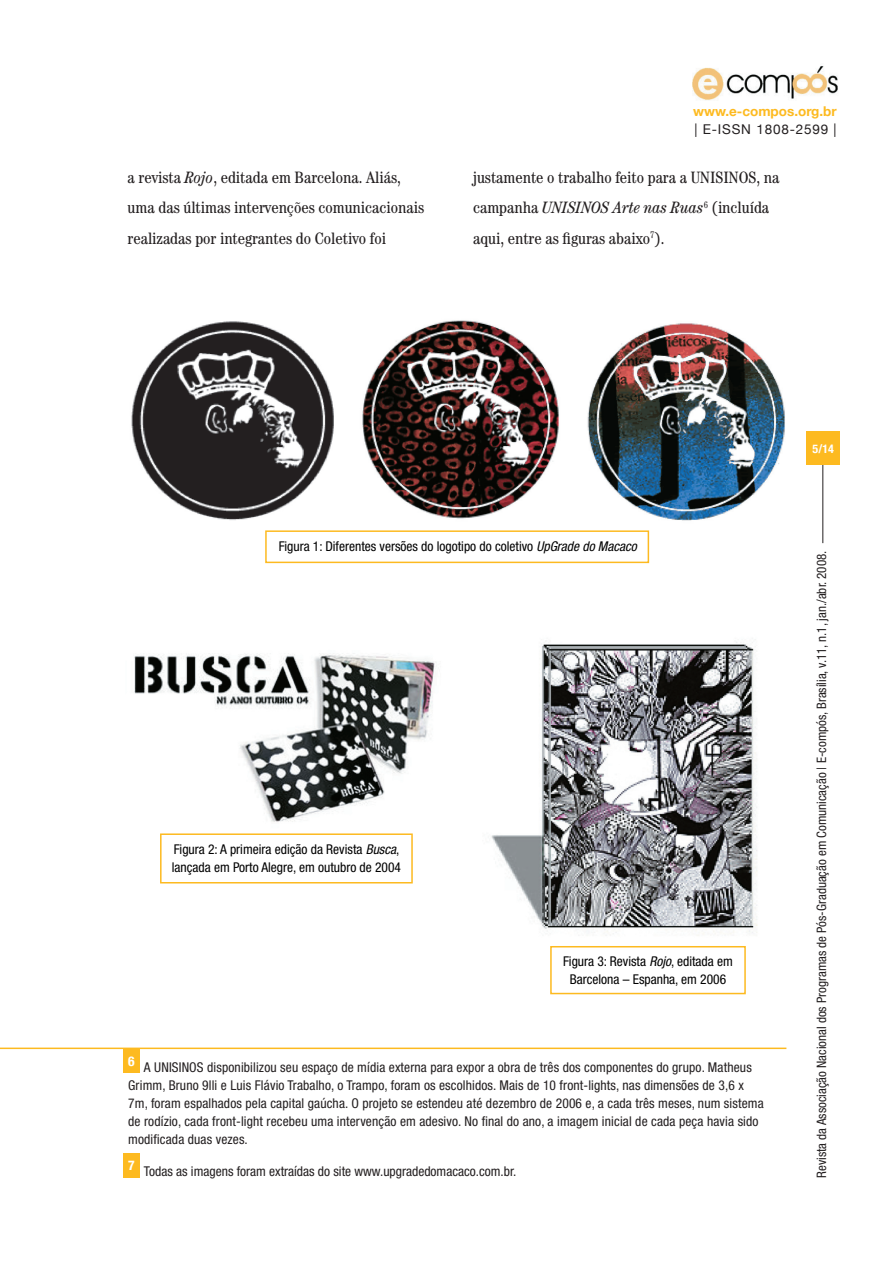
<style>
.page{position:relative;width:893px;height:1263px;background:#fff}
.page>*{position:absolute;margin:0;border:0;box-sizing:border-box;transform-origin:0 0}
.t1{font:condensed 16.5px/30.5px "Century";color:#231f20}
.t2{font:condensed 13.5px/18px "Helvetica Neue LT Std";letter-spacing:.01em;color:#231f20}
.t3{font:condensed 13.5px/18px "Helvetica Neue LT Std";color:#000}
.t4{font:700 13.5px "Helvetica Neue";color:#fdba20}
.t5{font:13.5px "Helvetica Neue";letter-spacing:.06em;color:#231f20}
.t6{font:condensed 13.05px "Helvetica Neue LT Std";color:#231f20}
.t7{font:700 condensed 12px "Helvetica Neue";color:#fff}
.s1{font-style:italic}
</style>
<div class="page">
<hr style="left:822px;top:453px;width:1px;height:90px;background:#231f20">
<div style="left:806px;top:432px;width:34px;height:33px;background:#fdba20"></div>
<img style="left:692px;top:66px;width:146px;height:34px">
<div style="left:123px;top:1153px;width:17px;height:25px;background:#fdba20"></div>
<div style="left:123px;top:1048px;width:17px;height:25px;background:#fdba20"></div>
<hr style="left:0;top:1047px;width:786px;height:2px;background:#fdba20">
<img style="left:131px;top:321px;width:203px;height:199px">
<img style="left:362px;top:320px;width:197px;height:199px">
<img style="left:587px;top:323px;width:198px;height:198px">
<div style="left:265px;top:530px;width:384px;height:33px;border:2px solid #fdba20"></div>
<img style="left:134px;top:653px;width:303px;height:169px">
<img style="left:491px;top:642px;width:267px;height:294px">
<div style="left:160px;top:833px;width:253px;height:50px;border:2px solid #fdba20"></div>
<div style="left:550px;top:946px;width:196px;height:48px;border:2px solid #fdba20"></div>
<p class="t4" style="left:693px;top:103px;width:145px">www.e-compos.org.br</p>
<p class="t5" style="left:694px;top:121px;width:144px">| E-ISSN 1808-2599 |</p>
<p class="t1" style="left:128px;top:162px;width:298px">a revista <span class="s1">Rojo</span>, editada em Barcelona. Aliás, uma das últimas intervenções comunicacionais realizadas por integrantes do Coletivo foi</p>
<p class="t1" style="left:473px;top:162px;width:308px">justamente o trabalho feito para a UNISINOS, na campanha <span class="s1">UNISINOS Arte nas Ruas</span><sup>6</sup> (incluída aqui, entre as figuras abaixo<sup>7</sup>).</p>
<p class="t3" style="left:279px;top:537px;width:360px">Figura 1: Diferentes versões do logotipo do coletivo <span class="s1">UpGrade do Macaco</span></p>
<p class="t3" style="left:172px;top:840px;width:231px">Figura 2: A primeira edição da Revista <span class="s1">Busca</span>, lançada em Porto Alegre, em outubro de 2004</p>
<p class="t3" style="left:563px;top:952px;width:171px;text-align:center">Figura 3: Revista <span class="s1">Rojo</span>, editada em<br>Barcelona – Espanha, em 2006</p>
<p class="t2" style="left:128px;top:1058px;width:637px"><sup>6</sup> A UNISINOS disponibilizou seu espaço de mídia externa para expor a obra de três dos componentes do grupo. Matheus Grimm, Bruno 9lli e Luis Flávio Trabalho, o Trampo, foram os escolhidos. Mais de 10 front-lights, nas dimensões de 3,6 x 7m, foram espalhados pela capital gaúcha. O projeto se estendeu até dezembro de 2006 e, a cada três meses, num sistema de rodízio, cada front-light recebeu uma intervenção em adesivo. No final do ano, a imagem inicial de cada peça havia sido modificada duas vezes.</p>
<p class="t2" style="left:128px;top:1162px;width:390px"><sup>7</sup> Todas as imagens foram extraídas do site www.upgradedomacaco.com.br.</p>
<p class="t7" style="left:813px;top:441px;width:23px">5/14</p>
<p class="t6" style="left:814px;top:1178px;width:629px;rotate:-90deg">Revista da Associação Nacional dos Programas de Pós-Graduação em Comunicação | E-compós, Brasília, v.11, n.1, jan./abr. 2008.</p>
</div>
